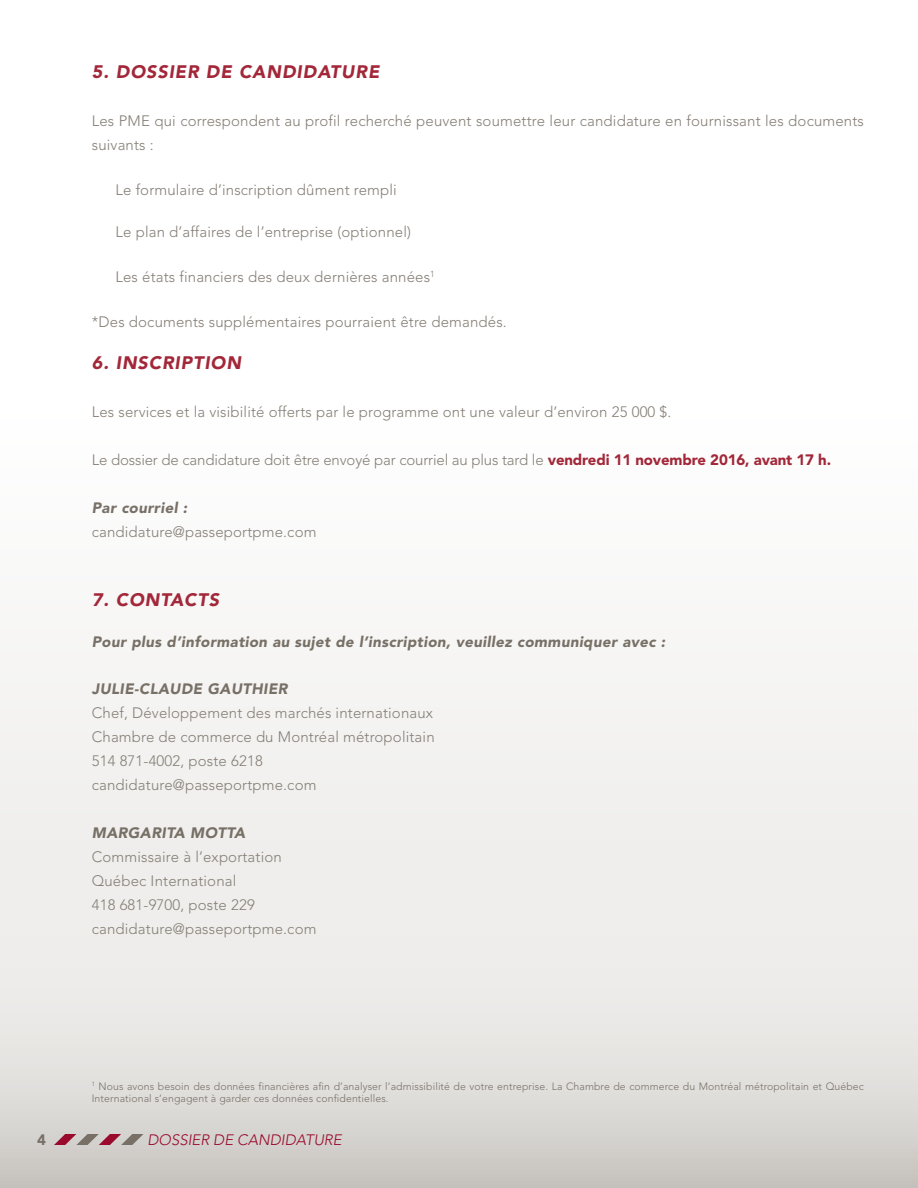
<style>
.page{position:relative;width:918px;height:1188px;background:#fff}
.page>*{position:absolute;margin:0;border:0;box-sizing:border-box;transform-origin:0 0}
.t1{font:italic 900 18px "Avenir LT Std";letter-spacing:.05em;color:#a22739}
.t2{font:300 15px/24px "Avenir LT Std";letter-spacing:.01em;color:#857e75}
.t3{font:italic 900 15px "Avenir LT Std";letter-spacing:.025em;color:#787066}
.t4{font:300 15px "Avenir LT Std";letter-spacing:-.01em;color:#857e75}
.t5{font:italic 300 15px "Avenir LT Std";color:#990a2c}
.t6{font:900 15px "Avenir LT Std";color:#787066}
.t7{font:300 10.5px/12px "Avenir LT Std";letter-spacing:.01em;color:#787066}
.s1{font-weight:900;color:#a22739}
</style>
<div class="page">
<svg style="left:0;top:650px;width:918px;height:538px"></svg>
<svg style="left:54px;top:1134px;width:90px;height:11px"></svg>
<p class="t1" style="left:92px;top:61px;width:289px">5. DOSSIER DE CANDIDATURE</p>
<p class="t2" style="left:92px;top:109px;width:774px">Les PME qui correspondent au profil recherché peuvent soumettre leur candidature en fournissant les documents suivants :</p>
<p class="t2" style="left:116px;top:178px;width:283px">Le formulaire d’inscription dûment rempli</p>
<p class="t2" style="left:116px;top:220px;width:297px">Le plan d’affaires de l’entreprise (optionnel)</p>
<p class="t2" style="left:116px;top:265px;width:321px">Les états financiers des deux dernières années<sup>1</sup></p>
<p class="t2" style="left:92px;top:310px;width:417px">*Des documents supplémentaires pourraient être demandés.</p>
<p class="t1" style="left:92px;top:352px;width:151px">6. INSCRIPTION</p>
<p class="t2" style="left:92px;top:400px;width:581px">Les services et la visibilité offerts par le programme ont une valeur d’environ 25 000 $.</p>
<p class="t4" style="left:92px;top:451px;width:741px">Le dossier de candidature doit être envoyé par courriel au plus tard le <span class="s1">vendredi 11 novembre 2016, avant 17 h.</span></p>
<p class="t3" style="left:92px;top:499px;width:97px">Par courriel :</p>
<p class="t2" style="left:92px;top:520px;width:226px">candidature@passeportpme.com</p>
<p class="t1" style="left:92px;top:589px;width:129px">7. CONTACTS</p>
<p class="t3" style="left:92px;top:633px;width:575px">Pour plus d’information au sujet de l’inscription, veuillez communiquer avec :</p>
<p class="t3" style="left:92px;top:680px;width:197px">JULIE-CLAUDE GAUTHIER</p>
<p class="t2" style="left:92px;top:701px;width:343px">Chef, Développement des marchés internationaux</p>
<p class="t2" style="left:92px;top:725px;width:344px">Chambre de commerce du Montréal métropolitain</p>
<p class="t2" style="left:92px;top:749px;width:173px">514 871-4002, poste 6218</p>
<p class="t2" style="left:92px;top:773px;width:226px">candidature@passeportpme.com</p>
<p class="t3" style="left:92px;top:824px;width:155px">MARGARITA MOTTA</p>
<p class="t2" style="left:92px;top:845px;width:192px">Commissaire à l’exportation</p>
<p class="t2" style="left:92px;top:869px;width:146px">Québec International</p>
<p class="t2" style="left:92px;top:893px;width:165px">418 681-9700, poste 229</p>
<p class="t2" style="left:92px;top:917px;width:226px">candidature@passeportpme.com</p>
<p class="t7" style="left:92px;top:1080px;width:774px"><sup>1</sup> Nous avons besoin des données financières afin d’analyser l’admissibilité de votre entreprise. La Chambre de commerce du Montréal métropolitain et Québec<br>International s’engagent à garder ces données confidentielles.</p>
<p class="t6" style="left:37px;top:1131px;width:10px">4</p>
<p class="t5" style="left:147px;top:1131px;width:196px">DOSSIER DE CANDIDATURE</p>
</div>
